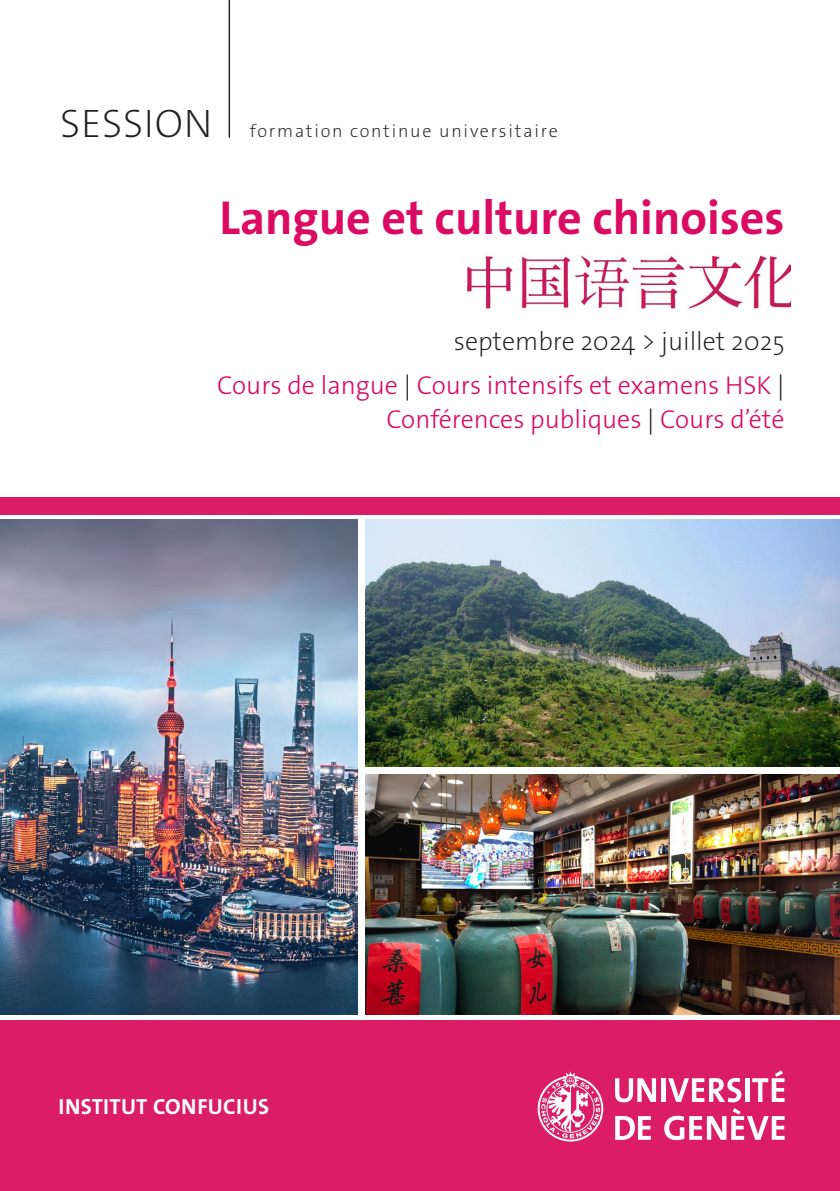
<style>
.page{position:relative;width:840px;height:1191px;background:#fff}
.page>*{position:absolute;margin:0;border:0;box-sizing:border-box;transform-origin:0 0}
.t1{font:700 48px "The Sans Os F";color:#db0a62}
.t2{font:200 40px "The Sans Os F";letter-spacing:.02em;color:#231f20}
.t3{font:300 26px "The Sans Os F";color:#db0a62}
.t4{font:200 26px "The Sans Os F";color:#231f20}
.t5{font:700 22px "The Sans Os F";letter-spacing:.02em;color:#fff}
.t6{font:200 18px "The Sans Os F";letter-spacing:.1em;color:#231f20}
.s1{color:#231f20}
</style>
<div class="page">
<div style="left:0;top:497px;width:839px;height:17px;background:#da1d64"></div>
<div style="left:0;top:1020px;width:839px;height:171px;background:#da1d64"></div>
<svg style="left:537px;top:1071px;width:66px;height:70px"></svg>
<svg style="left:615px;top:1078px;width:40px;height:24px"></svg>
<div style="left:660px;top:1078px;width:5px;height:24px;background:#fff"></div>
<svg style="left:668px;top:1077px;width:73px;height:25px"></svg>
<svg style="left:745px;top:1078px;width:3px;height:24px"></svg>
<svg style="left:752px;top:1070px;width:32px;height:32px"></svg>
<svg style="left:615px;top:1116px;width:35px;height:24px"></svg>
<svg style="left:664px;top:1108px;width:120px;height:32px"></svg>
<img style="left:365px;top:520px;width:474px;height:247px">
<img style="left:365px;top:774px;width:474px;height:240px">
<hr style="left:228px;top:0;width:2px;height:137px;background:#231f20">
<img style="left:465px;top:255px;width:325px;height:56px">
<img style="left:0;top:520px;width:357px;height:494px">
<p class="t2" style="left:60px;top:97px;width:154px">SESSION</p>
<p class="t6" style="left:250px;top:119px;width:309px">formation continue universitaire</p>
<p class="t1" style="left:219px;top:187px;width:566px">Langue et culture chinoises</p>
<p class="t4" style="left:453px;top:324px;width:332px">septembre 2024 &gt; juillet 2025</p>
<p class="t3" style="left:217px;top:368px;width:568px">Cours de langue <span class="s1">|</span> Cours intensifs et examens HSK <span class="s1">|</span></p>
<p class="t3" style="left:386px;top:402px;width:399px">Conférences publiques <span class="s1">|</span> Cours d’été</p>
<p class="t5" style="left:58px;top:1092px;width:212px">INSTITUT CONFUCIUS</p>
</div>
